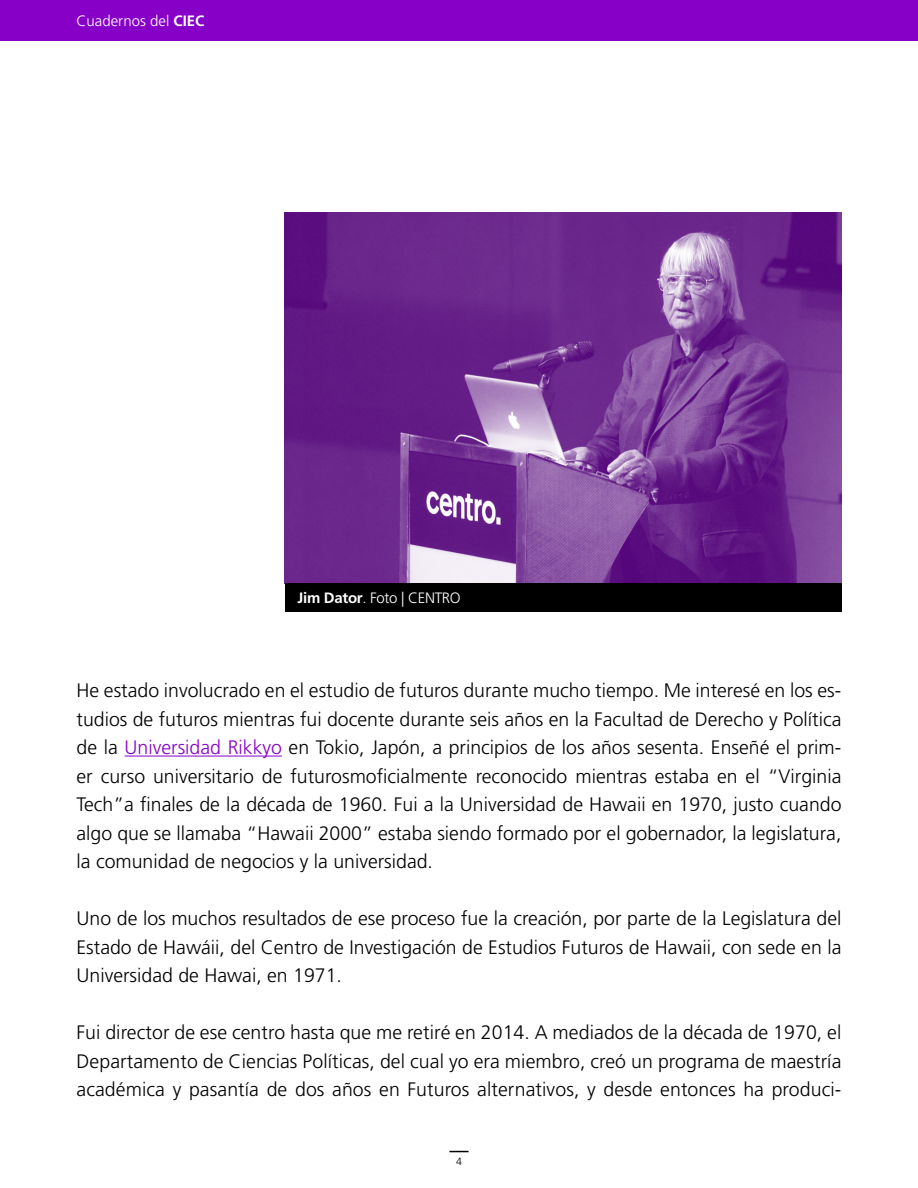
<style>
.page{position:relative;width:918px;height:1188px;background:#fff}
.page>*{position:absolute;margin:0;border:0;box-sizing:border-box;transform-origin:0 0}
.t1{font:300 19.5px/28.5px "Frutiger";color:#000;text-align:justify}
.t2{font:300 15px "Frutiger";letter-spacing:-.02em;color:#fff}
.t3{font:300 15px "Frutiger";color:#fff}
.t4{font:300 10.5px "Frutiger";color:#000}
.s1{font-weight:700}
.s2{color:#8700c8}
</style>
<div class="page">
<div style="left:0;top:0;width:918px;height:40px;background:#8700c8"></div>
<svg style="left:449px;top:1151px;width:20px;height:1px"></svg>
<hr style="left:125px;top:756px;width:157px;height:1px;background:#8700c8">
<img style="left:285px;top:213px;width:556px;height:370px">
<div style="left:285px;top:583px;width:556px;height:29px;background:#000"></div>
<p class="t3" style="left:77px;top:12px;width:129px">Cuadernos del <span class="s1">CIEC</span></p>
<p class="t2" style="left:298px;top:589px;width:165px"><span class="s1">Jim Dator</span>. Foto | CENTRO</p>
<p class="t1" style="left:77px;top:676px;width:767px">He estado involucrado en el estudio de futuros durante mucho tiempo. Me interesé en los es&shy;tudios de futuros mientras fui docente durante seis años en la Facultad de Derecho y Política de la <span class="s2">Universidad Rikkyo</span> en Tokio, Japón, a principios de los años sesenta. Enseñé el prim&shy;er curso universitario de futurosmoficialmente reconocido mientras estaba en el “Virginia Tech”a finales de la década de 1960. Fui a la Universidad de Hawaii en 1970, justo cuando algo que se llamaba “Hawaii 2000” estaba siendo formado por el gobernador, la legislatura, la comunidad de negocios y la universidad.</p>
<p class="t1" style="left:77px;top:904px;width:766px">Uno de los muchos resultados de ese proceso fue la creación, por parte de la Legislatura del Estado de Hawáii, del Centro de Investigación de Estudios Futuros de Hawaii, con sede en la Universidad de Hawai, en 1971.</p>
<p class="t1" style="left:77px;top:1018px;width:766px">Fui director de ese centro hasta que me retiré en 2014. A mediados de la década de 1970, el Departamento de Ciencias Políticas, del cual yo era miembro, creó un programa de maestría académica y pasantía de dos años en Futuros alternativos, y desde entonces ha produci-</p>
<p class="t4" style="left:456px;top:1156px;width:7px">4</p>
</div>
